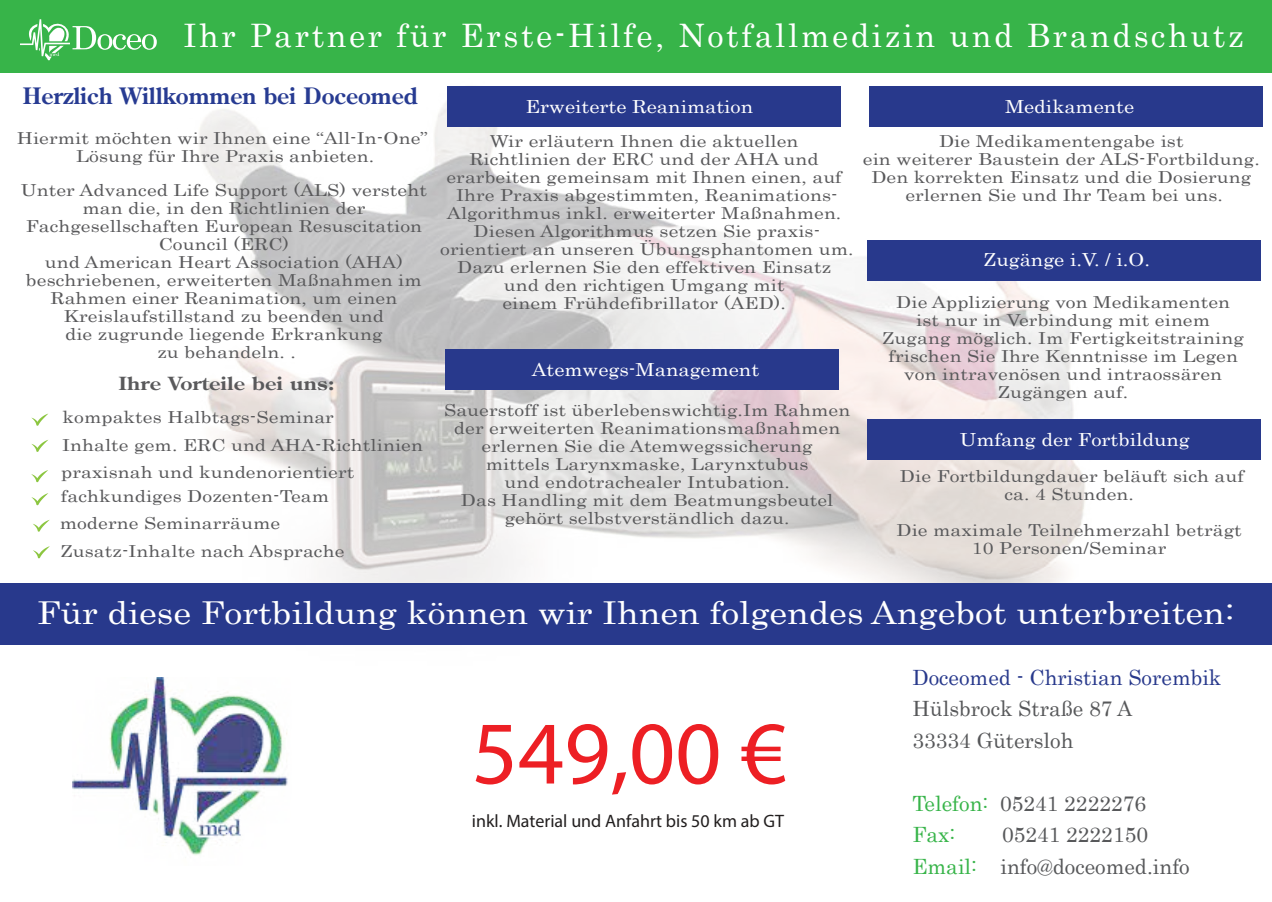
<style>
.page{position:relative;width:1272px;height:902px;background:#fff}
.page>*{position:absolute;margin:0;border:0;box-sizing:border-box;transform-origin:0 0}
.t1{font:90px "Myriad Pro";color:#ed1f24}
.t2{font:32.25px "Century";letter-spacing:.08em;color:#fff}
.t3{font:31.5px "Century";color:#fff;scale:1.13 1}
.t4{font:700 22.5px "Century";color:#273b92}
.t5{font:21px/31.5px "Century";color:#57585a}
.t6{font:21px "Century";color:#28398c}
.t7{font:21px/31.5px "Century";color:#37b449}
.t8{font:18px "Century";color:#fff;scale:1.13 1}
.t9{font:18px "Myriad Pro";color:#221f1f}
.t10{font:700 18px "Century";letter-spacing:.005em;color:#59595b;scale:1.18 1}
.t11{font:16.5px/18px "Century";letter-spacing:.005em;color:#59595b;text-align:center;scale:1.18 1}
.s1{color:#57585a}
.s2{color:#37b449}
</style>
<div class="page">
<img style="left:0;top:72px;width:1271px;height:573px">
<div style="left:0;top:583px;width:1271px;height:61px;background:#28398c"></div>
<div style="left:0;top:0;width:1271px;height:72px;background:#37b449"></div>
<svg style="left:20px;top:19px;width:137px;height:41px"></svg>
<svg style="left:31px;top:413px;width:17px;height:13px"></svg>
<svg style="left:33px;top:519px;width:17px;height:13px"></svg>
<svg style="left:33px;top:546px;width:17px;height:12px"></svg>
<svg style="left:31px;top:470px;width:17px;height:12px"></svg>
<svg style="left:31px;top:439px;width:17px;height:13px"></svg>
<div style="left:447px;top:86px;width:393px;height:41px;background:#28398c"></div>
<div style="left:445px;top:349px;width:394px;height:40px;background:#28398c"></div>
<div style="left:868px;top:86px;width:394px;height:41px;background:#28398c"></div>
<div style="left:867px;top:240px;width:393px;height:40px;background:#28398c"></div>
<svg style="left:31px;top:493px;width:17px;height:12px"></svg>
<div style="left:867px;top:419px;width:393px;height:41px;background:#28398c"></div>
<img style="left:72px;top:677px;width:216px;height:178px">
<h2 class="t2" style="left:183px;top:19px;width:1061px">Ihr Partner f¸r Erste-Hilfe, Notfallmedizin und Brandschutz</h2>
<h3 class="t4" style="left:23px;top:83px;width:396px">Herzlich Willkommen bei Doceomed</h3>
<p class="t8" style="left:525px;top:97px;width:203px">Erweiterte Reanimation</p>
<p class="t11" style="left:440px;top:133px;width:352px">Wir erl‰utern Ihnen die aktuellen Richtlinien der ERC und der AHA und erarbeiten gemeinsam mit Ihnen einen, auf Ihre Praxis abgestimmten, Reanimations-Algorithmus inkl. erweiterter Maflnahmen.<br>Diesen Algorithmus setzen Sie praxis&shy;orientiert an unseren ‹bungsphantomen um.<br>Dazu erlernen Sie den effektiven Einsatz<br>und den richtigen Umgang mit<br>einem Fr¸hdefibrillator (AED).</p>
<p class="t8" style="left:1004px;top:97px;width:116px">Medikamente</p>
<p class="t11" style="left:862px;top:133px;width:338px">Die Medikamentengabe ist<br>ein weiterer Baustein der ALS-Fortbildung.<br>Den korrekten Einsatz und die Dosierung erlernen Sie und Ihr Team bei uns.</p>
<p class="t11" style="left:17px;top:130px;width:350px">Hiermit mˆchten wir Ihnen eine ìAll-In-Oneî<br>Lˆsung f¸r Ihre Praxis anbieten.</p>
<p class="t11" style="left:21px;top:182px;width:346px">Unter Advanced Life Support (ALS) versteht man die, in den Richtlinien der Fachgesellschaften European Resuscitation Council (ERC)<br>und American Heart Association (AHA) beschriebenen, erweiterten Maflnahmen im Rahmen einer Reanimation, um einen Kreislaufstillstand zu beenden und<br>die zugrunde liegende Erkrankung<br>zu behandeln. .</p>
<p class="t10" style="left:118px;top:373px;width:185px">Ihre Vorteile bei uns:</p>
<p class="t8" style="left:983px;top:250px;width:148px">Zug‰nge i.V. / i.O.</p>
<p class="t11" style="left:882px;top:294px;width:307px">Die Applizierung von Medikamenten<br>ist nur in Verbindung mit einem<br>Zugang mˆglich. Im Fertigkeitstraining frischen Sie Ihre Kenntnisse im Legen von intravenˆsen und intraoss‰ren<br>Zug‰ngen auf.</p>
<p class="t8" style="left:532px;top:361px;width:203px">Atemwegs-Management</p>
<p class="t11" style="left:444px;top:401px;width:346px">Sauerstoff ist ¸berlebenswichtig.Im Rahmen der erweiterten Reanimationsmaflnahmen erlernen Sie die Atemwegssicherung<br>mittels Larynxmaske, Larynxtubus<br>und endotrachealer Intubation.<br>Das Handling mit dem Beatmungsbeutel gehˆrt selbstverst‰ndlich dazu.</p>
<p class="t11" style="left:61px;top:403px;width:308px;line-height:27.5px;text-align:left">kompaktes Halbtags-Seminar<br>Inhalte gem. ERC und AHA-Richtlinien praxisnah und kundenorientiert</p>
<p class="t11" style="left:60px;top:483px;width:243px;line-height:27.2px;text-align:left">fachkundiges Dozenten-Team moderne Seminarr‰ume<br>Zusatz-Inhalte nach Absprache</p>
<p class="t8" style="left:959px;top:430px;width:205px">Umfang der Fortbildung</p>
<p class="t11" style="left:899px;top:467px;width:293px">Die Fortbildungdauer bel‰uft sich auf ca. 4 Stunden.</p>
<p class="t11" style="left:896px;top:521px;width:294px">Die maximale Teilnehmerzahl betr‰gt<br>10 Personen/Seminar</p>
<h3 class="t3" style="left:37px;top:596px;width:1061px">F¸r diese Fortbildung kˆnnen wir Ihnen folgendes Angebot unterbreiten:</h3>
<h1 class="t1" style="left:472px;top:697px;width:316px">549,00 €</h1>
<p class="t9" style="left:472px;top:813px;width:314px">inkl. Material und Anfahrt bis 50 km ab GT</p>
<p class="t6" style="left:912px;top:666px;width:310px">Doceomed - Christian Sorembik</p>
<p class="t5" style="left:912px;top:693px;width:221px">H¸lsbrock Strafle 87 A<br>33334 G¸tersloh</p>
<p class="t7" style="left:912px;top:788px;width:235px">Telefon: <span class="s1">05241 2222276<br></span>Fax:</p>
<p class="t5" style="left:912px;top:819px;width:279px;text-indent:90px">05241 2222150<br><span class="s2">Email:</span> info@doceomed.info</p>
</div>
